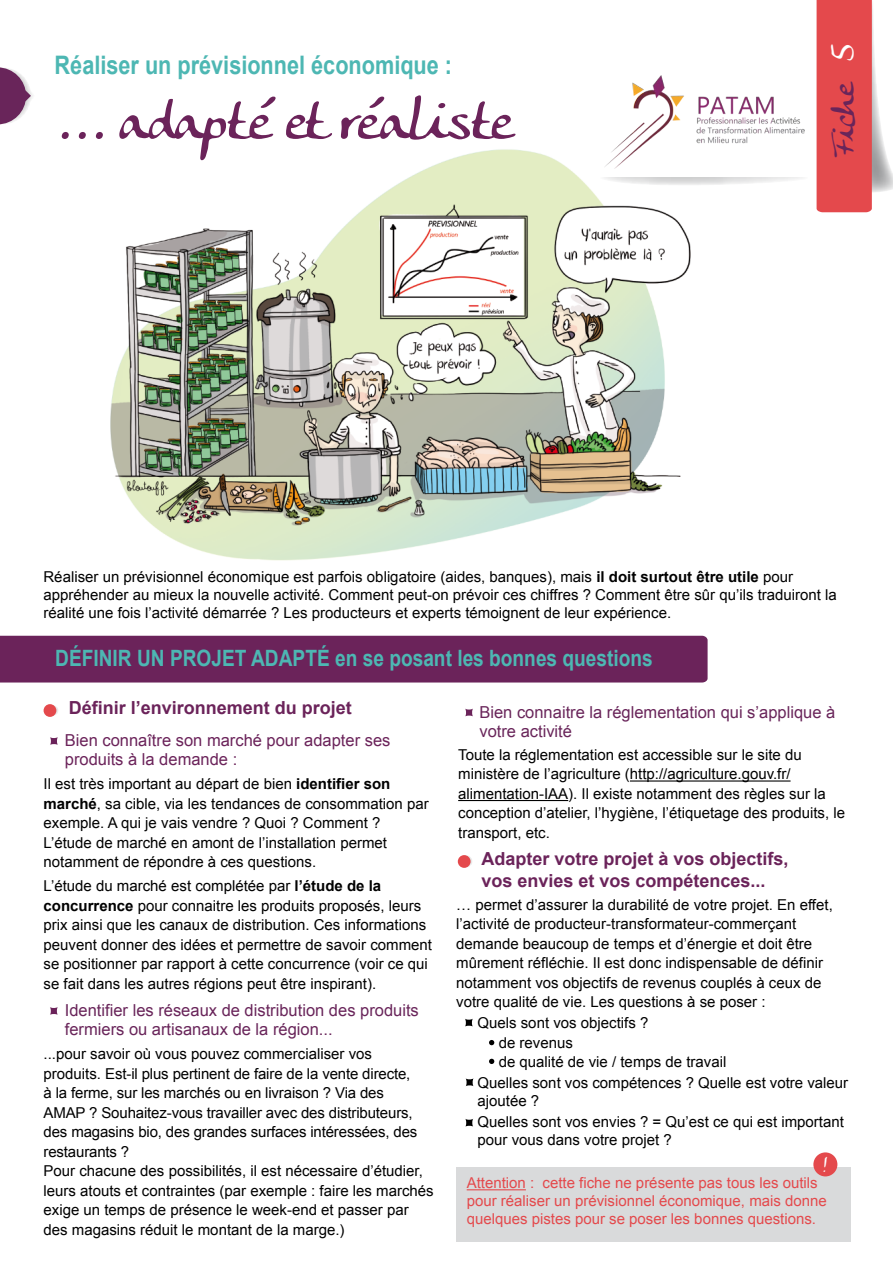
<style>
.page{position:relative;width:893px;height:1263px;background:#fff}
.page>*{position:absolute;margin:0;border:0;box-sizing:border-box;transform-origin:0 0}
.t1{font:54px "Anke Calligraphic FG";color:#6b235a}
.t2{font:31.5px "Anke Calligraphic FG";color:#69255a}
.t3{font:700 25.5px "Arial";color:#4db7b3;scale:.85 1}
.t4{font:700 22.5px "Arial";color:#4db7b3;scale:.85 1}
.t5{font:700 18px/21.6px "Arial";color:#6b235a}
.t6{font:18px "Anke Calligraphic FG";color:#fff}
.t7{font:16.5px/19.5px "Arial";color:#69255a}
.t8{font:16.5px/19.5px "Arial";color:#6b235a}
.t9{font:15px/19.5px "Arial";color:#000}
.t10{font:15px/18px "Arial";color:#e4494c}
.s1{color:#fff}
.s2{font-weight:700}
</style>
<div class="page">
<img style="left:110px;top:149px;width:581px;height:412px">
<svg style="left:600px;top:177px;width:203px;height:10px"></svg>
<svg style="left:0;top:67px;width:33px;height:57px"></svg>
<div style="left:600px;top:62px;width:208px;height:115px;background:#fff"></div>
<img style="left:605px;top:75px;width:200px;height:93px">
<div style="left:0;top:636px;width:708px;height:46px;background:#6b235a"></div>
<svg style="left:46px;top:705px;width:13px;height:11px"></svg>
<div style="left:44px;top:704px;width:12px;height:13px;background:#e4494c;border-radius:50%"></div>
<svg style="left:816px;top:0;width:77px;height:212px"></svg>
<div style="left:50px;top:737px;width:8px;height:8px;background:#6b235a"></div>
<div style="left:458px;top:855px;width:13px;height:13px;background:#e4494c;border-radius:50%"></div>
<div style="left:465px;top:1019px;width:8px;height:8px;background:#000"></div>
<svg style="left:489px;top:1040px;width:5px;height:5px"></svg>
<svg style="left:489px;top:1059px;width:5px;height:5px"></svg>
<div style="left:456px;top:1167px;width:394px;height:75px;background:#d9dadb"></div>
<div style="left:813px;top:1152px;width:24px;height:24px;background:#e4494c;border-radius:50%"></div>
<hr style="left:467px;top:1189px;width:59px;height:1px;background:#e4494c">
<hr style="left:630px;top:780px;width:161px;height:1px;background:#000">
<hr style="left:458px;top:800px;width:110px;height:1px;background:#000">
<div style="left:50px;top:1007px;width:8px;height:8px;background:#6b235a"></div>
<svg style="left:465px;top:708px;width:8px;height:8px"></svg>
<svg style="left:466px;top:1078px;width:8px;height:8px"></svg>
<svg style="left:465px;top:1119px;width:8px;height:8px"></svg>
<h3 class="t3" style="left:55px;top:48px;width:469px">Réaliser un prévisionnel économique :</h3>
<h1 class="t1" style="left:55px;top:89px;width:457px">... adapté et réaliste</h1>
<h2 class="t2" style="left:824px;top:158px;width:116px;rotate:-90deg">Fiche <span class="s1">5</span></h2>
<p class="t9" style="left:43px;top:568px;width:795px;line-height:18px">Réaliser un prévisionnel économique est parfois obligatoire (aides, banques), mais <span class="s2">il doit surtout être utile</span> pour appréhender au mieux la nouvelle activité. Comment peut-on prévoir ces chiffres ? Comment être sûr qu’ils traduiront la réalité une fois l’activité démarrée ? Les producteurs et experts témoignent de leur expérience.</p>
<h3 class="t4" style="left:55px;top:643px;width:705px">Définir un projet adapté en se posant les bonnes questions</h3>
<p class="t5" style="left:69px;top:697px;width:285px">Définir l’environnement du projet</p>
<p class="t7" style="left:479px;top:702px;width:357px">Bien connaitre la réglementation qui s’applique à votre activité</p>
<p class="t9" style="left:458px;top:745px;width:388px">Toute la réglementation est accessible sur le site du ministère de l’agriculture (http://agriculture.gouv.fr/ alimentation-IAA). Il existe notamment des règles sur la conception d’atelier, l’hygiène, l’étiquetage des produits, le transport, etc.</p>
<p class="t8" style="left:65px;top:730px;width:327px">Bien connaître son marché pour adapter ses produits à la demande :</p>
<p class="t9" style="left:44px;top:774px;width:387px">Il est très important au départ de bien <span class="s2">identifier son marché</span>, sa cible, via les tendances de consommation par exemple. A qui je vais vendre ? Quoi ? Comment ?<br>L’étude de marché en amont de l’installation permet notamment de répondre à ces questions.</p>
<p class="t9" style="left:44px;top:876px;width:390px">L’étude du marché est complétée par <span class="s2">l’étude de la concurrence</span> pour connaitre les produits proposés, leurs prix ainsi que les canaux de distribution. Ces informations peuvent donner des idées et permettre de savoir comment se positionner par rapport à cette concurrence (voir ce qui se fait dans les autres régions peut être inspirant).</p>
<p class="t7" style="left:65px;top:1000px;width:355px">Identifier les réseaux de distribution des produits fermiers ou artisanaux de la région...</p>
<p class="t9" style="left:44px;top:1044px;width:392px">...pour savoir où vous pouvez commercialiser vos<br>produits. Est-il plus pertinent de faire de la vente directe,<br>à la ferme, sur les marchés ou en livraison ? Via des<br>AMAP ? Souhaitez-vous travailler avec des distributeurs, des magasins bio, des grandes surfaces intéressées, des restaurants ?<br>Pour chacune des possibilités, il est nécessaire d’étudier, leurs atouts et contraintes (par exemple : faire les marchés exige un temps de présence le week-end et passer par des magasins réduit le montant de la marge.)</p>
<p class="t5" style="left:481px;top:848px;width:309px">Adapter votre projet à vos objectifs, vos envies et vos compétences...</p>
<p class="t9" style="left:456px;top:895px;width:378px">… permet d’assurer la durabilité de votre projet. En effet, l’activité de producteur-transformateur-commerçant demande beaucoup de temps et d’énergie et doit être mûrement réfléchie. Il est donc indispensable de définir notamment vos objectifs de revenus couplés à ceux de votre qualité de vie. Les questions à se poser :</p>
<p class="t9" style="left:499px;top:1013px;width:229px;text-indent:-21px">Quels sont vos objectifs ?<br>de revenus<br>de qualité de vie / temps de travail</p>
<p class="t9" style="left:477px;top:1074px;width:372px;line-height:18px">Quelles sont vos compétences ? Quelle est votre valeur ajoutée ?</p>
<p class="t9" style="left:477px;top:1113px;width:368px;line-height:18px">Quelles sont vos envies ? = Qu’est ce qui est important pour vous dans votre projet ?</p>
<p class="t6" style="left:821px;top:1155px;width:8px">!</p>
<p class="t10" style="left:467px;top:1174px;width:362px">Attention : cette fiche ne présente pas tous les outils pour réaliser un prévisionnel économique, mais donne quelques pistes pour se poser les bonnes questions.</p>
</div>
